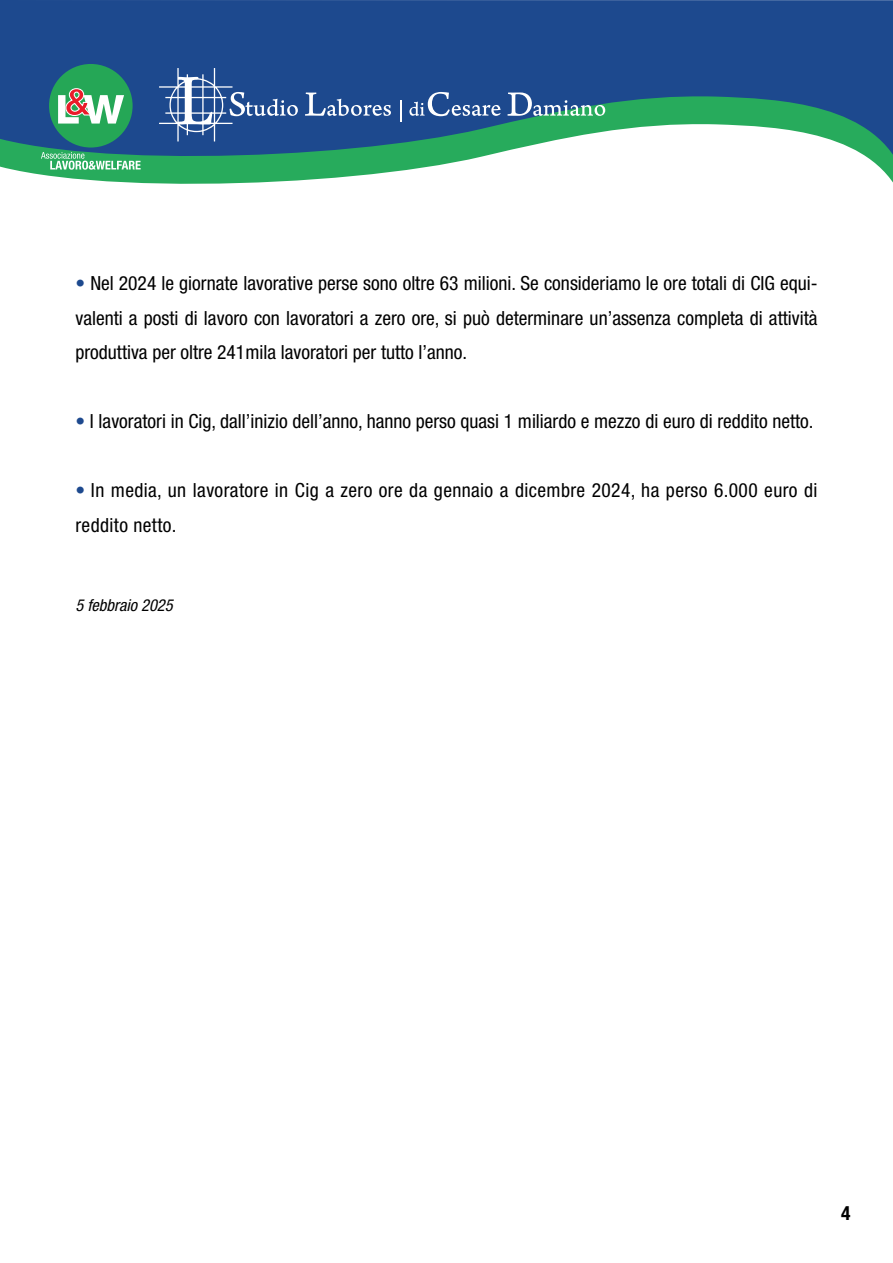
<style>
.page{position:relative;width:893px;height:1263px;background:#fff}
.page>*{position:absolute;margin:0;border:0;box-sizing:border-box;transform-origin:0 0}
.t1{font:condensed 19.5px/34.5px "Helvetica Neue LT Std";color:#000;text-align:justify}
.t2{font:condensed 19.5px/34.5px "Helvetica Neue LT Std";letter-spacing:.02em;color:#000}
.t3{font:700 condensed 19.5px "Helvetica Neue LT Std";color:#000}
.t4{font:italic condensed 16.5px "Helvetica Neue LT Std";color:#000}
.s1{color:#1d498e}
</style>
<div class="page">
<svg style="left:51px;top:176px;width:842px;height:8px"></svg>
<svg style="left:0;top:0;width:893px;height:176px;background:#3c7095"></svg>
<div style="left:49px;top:64px;width:84px;height:84px;background:#25a756;border-radius:50%"></div>
<svg style="left:58px;top:88px;width:66px;height:36px"></svg>
<svg style="left:41px;top:152px;width:100px;height:18px;background:#64bd8d"></svg>
<svg style="left:159px;top:68px;width:139px;height:73px;background:#40659f"></svg>
<svg style="left:305px;top:92px;width:86px;height:24px;background:#4d6fa6"></svg>
<svg style="left:400px;top:101px;width:1px;height:21px"></svg>
<svg style="left:409px;top:92px;width:92px;height:24px;background:#4b6ea5"></svg>
<svg style="left:507px;top:92px;width:98px;height:24px;background:#527da2"></svg>
<p class="t1" style="left:75px;top:266px;width:744px"><span class="s1">•</span> Nel 2024 le giornate lavorative perse sono oltre 63 milioni. Se consideriamo le ore totali di CIG equi&shy;valenti a posti di lavoro con lavoratori a zero ore, si può determinare un’assenza completa di attività produttiva per oltre 241mila lavoratori per tutto l’anno.</p>
<p class="t1" style="left:75px;top:404px;width:739px"><span class="s1">•</span> I lavoratori in Cig, dall’inizio dell’anno, hanno perso quasi 1 miliardo e mezzo di euro di reddito netto.</p>
<p class="t2" style="left:75px;top:473px;width:743px"><span class="s1">•</span> In media, un lavoratore in Cig a zero ore da gennaio a dicembre 2024, ha perso 6.000 euro di reddito netto.</p>
<p class="t4" style="left:75px;top:596px;width:99px">5 febbraio 2025</p>
<p class="t3" style="left:841px;top:1202px;width:11px">4</p>
</div>
